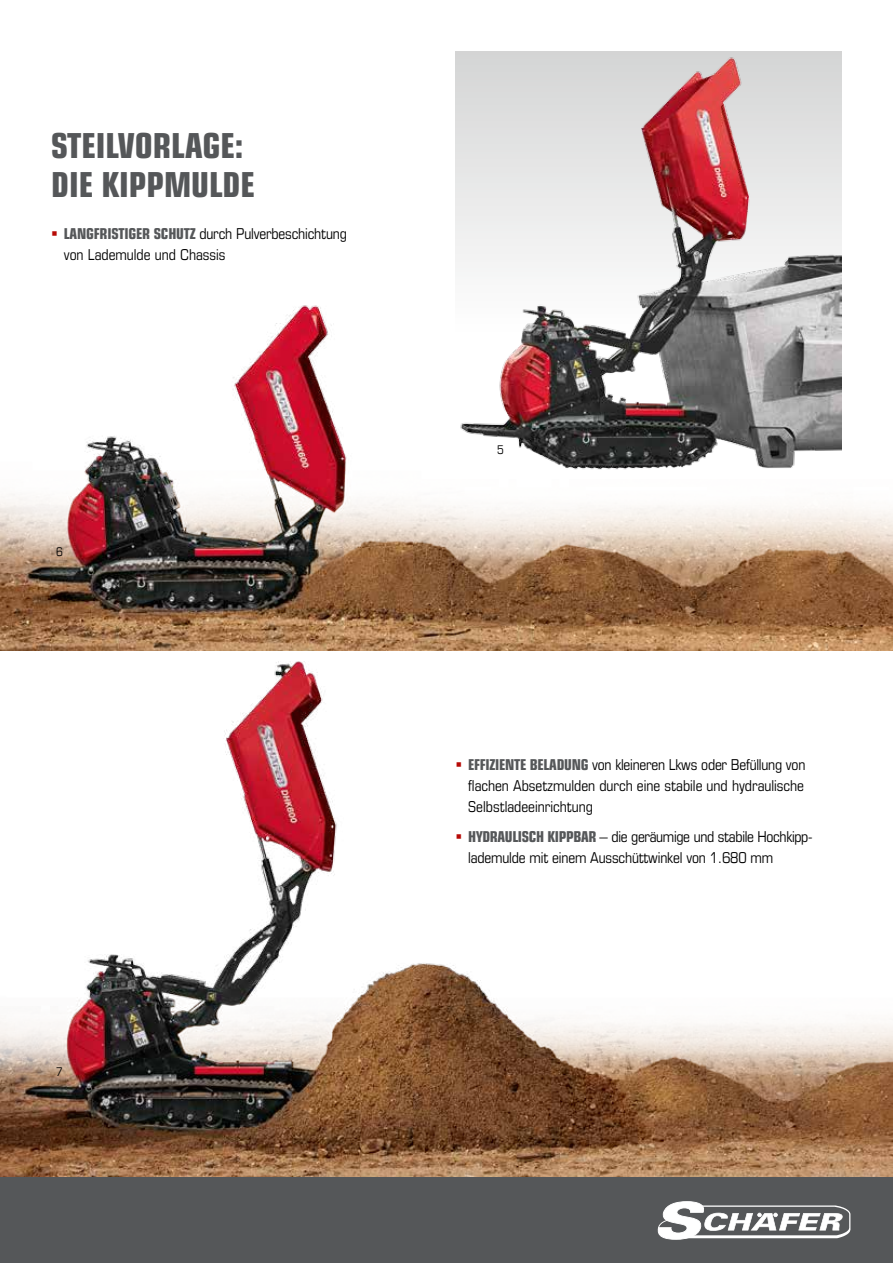
<style>
.page{position:relative;width:893px;height:1263px;background:#fff}
.page>*{position:absolute;margin:0;border:0;box-sizing:border-box;transform-origin:0 0}
.t1{font:700 condensed 34.5px/39px "Eurostile LT Pro";color:#555759}
.t2{font:condensed 15px/21px "Eurostile LT Pro";letter-spacing:-.01em;color:#000}
.t3{font:condensed 12px "Eurostile LT Pro";color:#000}
.s1{font-weight:700;color:#555759}
</style>
<div class="page">
<img style="left:0;top:662px;width:893px;height:516px">
<img style="left:0;top:305px;width:893px;height:346px">
<div style="left:0;top:1178px;width:893px;height:85px;background:#555759"></div>
<img style="left:455px;top:51px;width:387px;height:442px">
<svg style="left:658px;top:1201px;width:192px;height:39px"></svg>
<svg style="left:457px;top:762px;width:4px;height:5px"></svg>
<svg style="left:457px;top:834px;width:4px;height:5px"></svg>
<h1 class="t1" style="left:51px;top:126px;width:205px">STEILVORLAGE:<br>DIE KIPPMULDE</h1>
<p class="t2" style="left:64px;top:223px;width:285px"><span class="s1">LANGFRISTIGER SCHUTZ</span> durch Pulverbeschichtung von Lademulde und Chassis</p>
<p class="t3" style="left:56px;top:544px;width:8px">6</p>
<p class="t3" style="left:56px;top:1064px;width:8px">7</p>
<p class="t3" style="left:497px;top:443px;width:8px">5</p>
<p class="t2" style="left:468px;top:754px;width:339px;text-align:justify"><span class="s1">EFFIZIENTE BELADUNG</span> von kleineren Lkws oder Befüllung von flachen Absetzmulden durch eine stabile und hydraulische Selbstladeeinrichtung</p>
<p class="t2" style="left:468px;top:826px;width:346px"><span class="s1">HYDRAULISCH KIPPBAR</span> – die geräumige und stabile Hochkipp&shy;lademulde mit einem Ausschüttwinkel von 1.680 mm</p>
</div>
